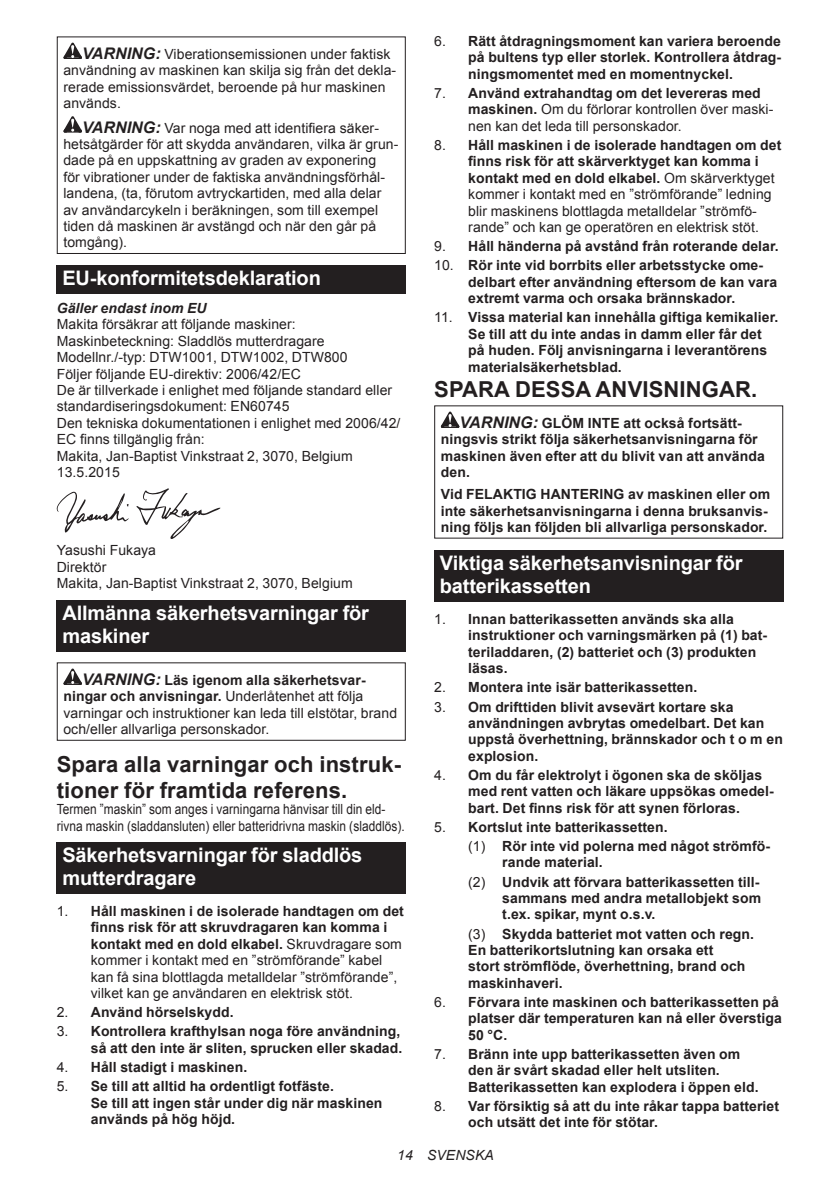
<style>
.page{position:relative;width:840px;height:1191px;background:#fff}
.page>*{position:absolute;margin:0;border:0;box-sizing:border-box;transform-origin:0 0}
.t1{font:700 22px/25.8px "Arial";letter-spacing:.005em;color:#231f20}
.t2{font:700 20px/23.4px "Arial";letter-spacing:-.01em;color:#fff}
.t3{font:700 14px/16.4px "Arial";letter-spacing:.005em;color:#231f20}
.t4{font:14px/16.4px "Arial";letter-spacing:.005em;color:#231f20}
.t5{font:14px/16.4px "Arial";letter-spacing:.005em;color:#231f20;scale:.85 1}
.t6{font:italic 700 14px "Arial";letter-spacing:.005em;color:#231f20}
.t7{font:italic 14px "Arial";letter-spacing:.005em;color:#231f20}
.s1{font-weight:700;font-style:italic;font-size:16px}
.s2{font-weight:700}
.s3{font-weight:400}
.s4{font-style:italic;font-size:16px}
</style>
<div class="page">
<svg style="left:63px;top:43px;width:19px;height:16px"></svg>
<svg style="left:63px;top:116px;width:19px;height:17px"></svg>
<div style="left:57px;top:36px;width:348px;height:218px;border:1px solid #231f20"></div>
<div style="left:57px;top:265px;width:348px;height:29px;background:#231f20"></div>
<svg style="left:136px;top:488px;width:84px;height:51px"></svg>
<svg style="left:57px;top:492px;width:72px;height:40px"></svg>
<div style="left:57px;top:599px;width:348px;height:52px;background:#231f20"></div>
<svg style="left:63px;top:668px;width:19px;height:17px"></svg>
<div style="left:57px;top:662px;width:348px;height:79px;border:1px solid #231f20"></div>
<div style="left:57px;top:842px;width:348px;height:52px;background:#231f20"></div>
<svg style="left:440px;top:411px;width:19px;height:17px"></svg>
<div style="left:434px;top:550px;width:348px;height:52px;background:#231f20"></div>
<p class="t4" style="left:63px;top:46px;width:334px;text-indent:19px"><span class="s1">VARNING:</span> Viberationsemissionen under faktisk användning av maskinen kan skilja sig från det dekla&shy;rerade emissionsvärdet, beroende på hur maskinen används.</p>
<p class="t4" style="left:63px;top:120px;width:336px;text-indent:19px"><span class="s1">VARNING:</span> Var noga med att identifiera säker&shy;hetsåtgärder för att skydda användaren, vilka är grun&shy;dade på en uppskattning av graden av exponering<br>för vibrationer under de faktiska användningsförhål&shy;landena, (ta, förutom avtryckartiden, med alla delar av användarcykeln i beräkningen, som till exempel tiden då maskinen är avstängd och när den går på tomgång).</p>
<h2 class="t2" style="left:62px;top:267px;width:260px">EU-konformitetsdeklaration</h2>
<p class="t6" style="left:57px;top:299px;width:151px">Gäller endast inom EU</p>
<p class="t4" style="left:57px;top:316px;width:345px">Makita försäkrar att följande maskiner:<br>Maskinbeteckning: Sladdlös mutterdragare Modellnr./-typ: DTW1001, DTW1002, DTW800<br>Följer följande EU-direktiv: 2006/42/EC<br>De är tillverkade i enlighet med följande standard eller standardiseringsdokument: EN60745<br>Den tekniska dokumentationen i enlighet med 2006/42/ EC finns tillgänglig från:<br>Makita, Jan-Baptist Vinkstraat 2, 3070, Belgium 13.5.2015</p>
<p class="t4" style="left:57px;top:542px;width:297px">Yasushi Fukaya<br>Direktör<br>Makita, Jan-Baptist Vinkstraat 2, 3070, Belgium</p>
<h2 class="t2" style="left:62px;top:601px;width:308px">Allmänna säkerhetsvarningar för maskiner</h2>
<p class="t4" style="left:63px;top:672px;width:335px;text-indent:19px"><span class="s1">VARNING:</span> <span class="s2">Läs igenom alla säkerhetsvar&shy;ningar och anvisningar.</span> Underlåtenhet att följa varningar och instruktioner kan leda till elstötar, brand och/eller allvarliga personskador.</p>
<h1 class="t1" style="left:57px;top:752px;width:345px">Spara alla varningar och instruk&shy;tioner för framtida referens.</h1>
<p class="t5" style="left:57px;top:801px;width:411px">Termen ”maskin” som anges i varningarna hänvisar till din eld&shy;rivna maskin (sladdansluten) eller batteridrivna maskin (sladdlös).</p>
<h2 class="t2" style="left:62px;top:844px;width:301px">Säkerhetsvarningar för sladdlös mutterdragare</h2>
<p class="t4" style="left:91px;top:903px;width:314px;text-indent:-34px">1. <span class="s2">Håll maskinen i de isolerade handtagen om det finns risk för att skruvdragaren kan komma i kontakt med en dold elkabel.</span> Skruvdragare som kommer i kontakt med en ”strömförande” kabel kan få sina blottlagda metalldelar ”strömförande”, vilket kan ge användaren en elektrisk stöt.</p>
<p class="t3" style="left:57px;top:1004px;width:178px"><span class="s3">2.</span> Använd hörselskydd.</p>
<p class="t3" style="left:57px;top:1023px;width:347px;text-align:right"><span class="s3">3.</span> Kontrollera krafthylsan noga före användning, så att den inte är sliten, sprucken eller skadad.</p>
<p class="t3" style="left:57px;top:1059px;width:192px"><span class="s3">4.</span> Håll stadigt i maskinen.</p>
<p class="t3" style="left:91px;top:1078px;width:293px;text-indent:-34px"><span class="s3">5.</span> Se till att alltid ha ordentligt fotfäste.<br>Se till att ingen står under dig när maskinen används på hög höjd.</p>
<p class="t3" style="left:468px;top:33px;width:314px;text-align:justify;text-indent:-34px"><span class="s3">6.</span> Rätt åtdragningsmoment kan variera beroende på bultens typ eller storlek. Kontrollera åtdrag&shy;ningsmomentet med en momentnyckel.</p>
<p class="t4" style="left:468px;top:85px;width:306px;text-indent:-34px">7. <span class="s2">Använd extrahandtag om det levereras med maskinen.</span> Om du förlorar kontrollen över maski&shy;nen kan det leda till personskador.</p>
<p class="t4" style="left:468px;top:137px;width:314px;text-indent:-34px">8. <span class="s2">Håll maskinen i de isolerade handtagen om det finns risk för att skärverktyget kan komma i kontakt med en dold elkabel.</span> Om skärverktyget kommer i kontakt med en ”strömförande” ledning blir maskinens blottlagda metalldelar ”strömfö&shy;rande” och kan ge operatören en elektrisk stöt.</p>
<p class="t3" style="left:434px;top:238px;width:346px"><span class="s3">9.</span> Håll händerna på avstånd från roterande delar.</p>
<p class="t3" style="left:468px;top:258px;width:310px;text-indent:-34px"><span class="s3">10.</span> Rör inte vid borrbits eller arbetsstycke ome&shy;delbart efter användning eftersom de kan vara extremt varma och orsaka brännskador.</p>
<p class="t3" style="left:468px;top:310px;width:311px;text-indent:-34px"><span class="s3">11.</span> Vissa material kan innehålla giftiga kemikalier.<br>Se till att du inte andas in damm eller får det på huden. Följ anvisningarna i leverantörens materialsäkerhetsblad.</p>
<h1 class="t1" style="left:434px;top:377px;width:324px">SPARA DESSA ANVISNINGAR.</h1>
<p class="t3" style="left:440px;top:415px;width:325px;text-indent:19px"><span class="s4">VARNING:</span> GLÖM INTE att också fortsätt&shy;ningsvis strikt följa säkerhetsanvisningarna för maskinen även efter att du blivit van att använda den.</p>
<p class="t3" style="left:440px;top:486px;width:331px">Vid FELAKTIG HANTERING av maskinen eller om inte säkerhetsanvisningarna i denna bruksanvis&shy;ning följs kan följden bli allvarliga personskador.</p>
<h2 class="t2" style="left:439px;top:552px;width:304px">Viktiga säkerhetsanvisningar för batterikassetten</h2>
<p class="t3" style="left:468px;top:611px;width:300px;text-indent:-34px"><span class="s3">1.</span> Innan batterikassetten används ska alla instruktioner och varningsmärken på (1) bat&shy;teriladdaren, (2) batteriet och (3) produkten läsas.</p>
<p class="t3" style="left:434px;top:679px;width:264px"><span class="s3">2.</span> Montera inte isär batterikassetten.</p>
<p class="t3" style="left:468px;top:699px;width:316px;text-indent:-34px"><span class="s3">3.</span> Om drifttiden blivit avsevärt kortare ska användningen avbrytas omedelbart. Det kan uppstå överhettning, brännskador och t o m en explosion.</p>
<p class="t3" style="left:468px;top:767px;width:307px;text-indent:-34px"><span class="s3">4.</span> Om du får elektrolyt i ögonen ska de sköljas med rent vatten och läkare uppsökas omedel&shy;bart. Det finns risk för att synen förloras.</p>
<p class="t3" style="left:468px;top:817px;width:303px;line-height:19.2px;text-indent:-34px"><span class="s3">5.</span> Kortslut inte batterikassetten.<br><span class="s3">(1)</span> Rör inte vid polerna med något strömfö-</p>
<p class="t3" style="left:468px;top:853px;width:292px;line-height:19.2px;text-indent:34px">rande material.<br><span class="s3">(2)</span> Undvik att förvara batterikassetten till-</p>
<p class="t3" style="left:502px;top:890px;width:260px">sammans med andra metallobjekt som t.ex. spikar, mynt o.s.v.</p>
<p class="t3" style="left:468px;top:926px;width:287px"><span class="s3">(3)</span> Skydda batteriet mot vatten och regn.<br>En batterikortslutning kan orsaka ett<br>stort strömflöde, överhettning, brand och maskinhaveri.</p>
<p class="t3" style="left:468px;top:994px;width:315px;text-indent:-34px"><span class="s3">6.</span> Förvara inte maskinen och batterikassetten på platser där temperaturen kan nå eller överstiga<br>50 °C.</p>
<p class="t3" style="left:468px;top:1046px;width:292px;text-indent:-34px"><span class="s3">7.</span> Bränn inte upp batterikassetten även om den är svårt skadad eller helt utsliten.<br>Batterikassetten kan explodera i öppen eld.</p>
<p class="t3" style="left:468px;top:1098px;width:312px;text-indent:-34px"><span class="s3">8.</span> Var försiktig så att du inte råkar tappa batteriet och utsätt det inte för stötar.</p>
<p class="t7" style="left:397px;top:1146px;width:98px">14 SVENSKA</p>
</div>
